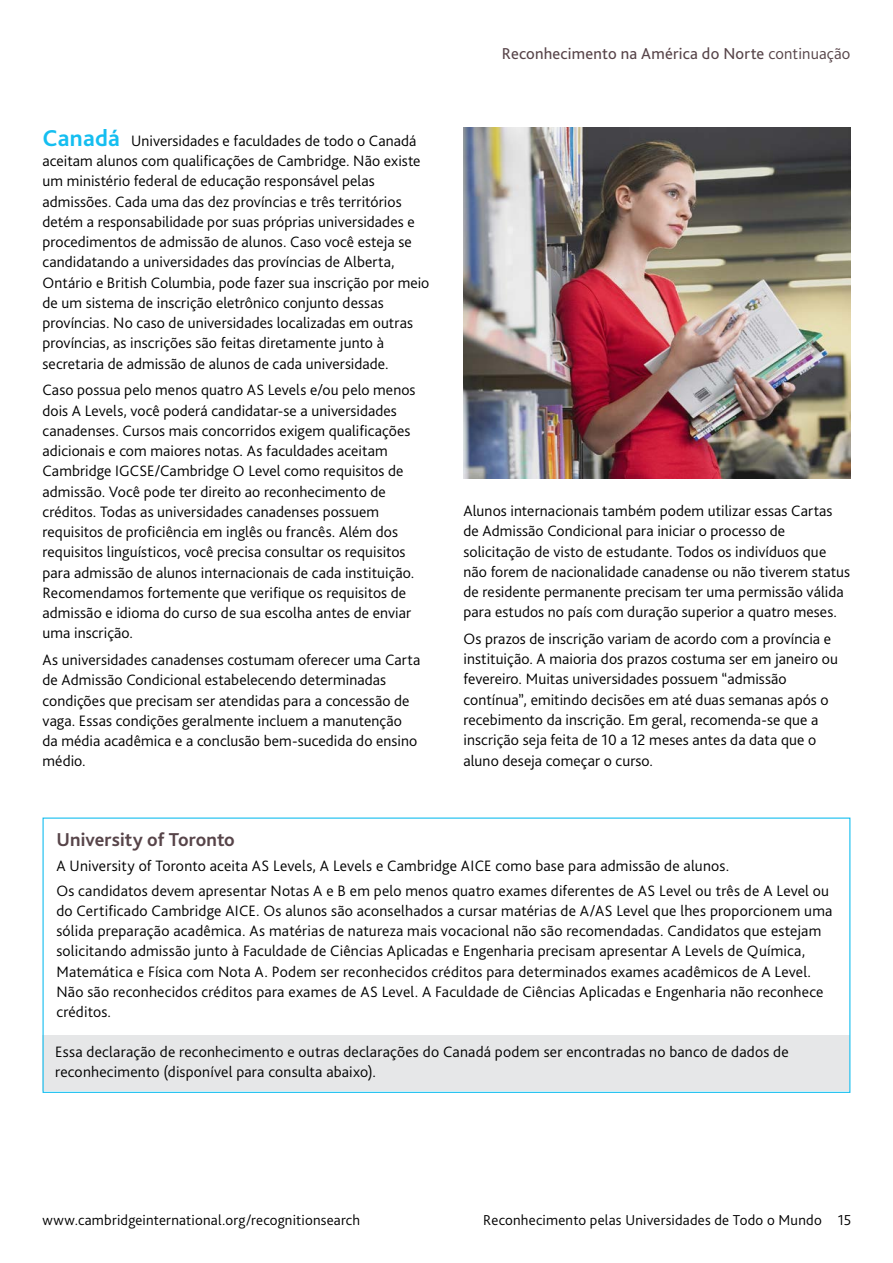
<style>
.page{position:relative;width:893px;height:1263px;background:#fff}
.page>*{position:absolute;margin:0;border:0;box-sizing:border-box;transform-origin:0 0}
.t1{font:700 19.5px "Bliss Pro";letter-spacing:.005em;color:#574449}
.t2{font:16.5px "Bliss Pro";letter-spacing:.015em;color:#574449}
.t3{font:300 15.75px/20.2px "Bliss Pro";letter-spacing:.005em;color:#000}
.t4{font:300 15px "Bliss Pro";letter-spacing:.015em;color:#000}
.s1{font-weight:700;font-size:24px;color:#15bef0}
.s2{font-weight:300}
</style>
<div class="page">
<img style="left:463px;top:128px;width:387px;height:350px">
<div style="left:43px;top:1035px;width:807px;height:56px;background:#e6e7e8"></div>
<p class="t3" style="left:43px;top:130px;width:388px"><span class="s1">Canadá</span> Universidades e faculdades de todo o Canadá aceitam alunos com qualificações de Cambridge. Não existe um ministério federal de educação responsável pelas admissões. Cada uma das dez províncias e três territórios detém a responsabilidade por suas próprias universidades e procedimentos de admissão de alunos. Caso você esteja se candidatando a universidades das províncias de Alberta, Ontário e British Columbia, pode fazer sua inscrição por meio de um sistema de inscrição eletrônico conjunto dessas províncias. No caso de universidades localizadas em outras províncias, as inscrições são feitas diretamente junto à secretaria de admissão de alunos de cada universidade.</p>
<p class="t3" style="left:43px;top:380px;width:375px">Caso possua pelo menos quatro AS Levels e/ou pelo menos dois A Levels, você poderá candidatar-se a universidades canadenses. Cursos mais concorridos exigem qualificações adicionais e com maiores notas. As faculdades aceitam Cambridge IGCSE/Cambridge O Level como requisitos de admissão. Você pode ter direito ao reconhecimento de créditos. Todas as universidades canadenses possuem requisitos de proficiência em inglês ou francês. Além dos requisitos linguísticos, você precisa consultar os requisitos para admissão de alunos internacionais de cada instituição.<br>Recomendamos fortemente que verifique os requisitos de admissão e idioma do curso de sua escolha antes de enviar uma inscrição.</p>
<p class="t3" style="left:43px;top:650px;width:379px">As universidades canadenses costumam oferecer uma Carta de Admissão Condicional estabelecendo determinadas condições que precisam ser atendidas para a concessão de vaga. Essas condições geralmente incluem a manutenção da média acadêmica e a conclusão bem-sucedida do ensino médio.</p>
<p class="t2" style="left:502px;top:44px;width:350px">Reconhecimento na América do Norte <span class="s2">continuação</span></p>
<p class="t3" style="left:463px;top:501px;width:388px">Alunos internacionais também podem utilizar essas Cartas de Admissão Condicional para iniciar o processo de solicitação de visto de estudante. Todos os indivíduos que não forem de nacionalidade canadense ou não tiverem status de residente permanente precisam ter uma permissão válida para estudos no país com duração superior a quatro meses.</p>
<p class="t3" style="left:463px;top:628px;width:376px">Os prazos de inscrição variam de acordo com a província e instituição. A maioria dos prazos costuma ser em janeiro ou fevereiro. Muitas universidades possuem “admissão contínua”, emitindo decisões em até duas semanas após o recebimento da inscrição. Em geral, recomenda-se que a inscrição seja feita de 10 a 12 meses antes da data que o aluno deseja começar o curso.</p>
<p class="t1" style="left:56px;top:828px;width:180px">University of Toronto</p>
<p class="t3" style="left:56px;top:853px;width:774px;line-height:24.8px">A University of Toronto aceita AS Levels, A Levels e Cambridge AICE como base para admissão de alunos.<br>Os candidatos devem apresentar Notas A e B em pelo menos quatro exames diferentes de AS Level ou três de A Level ou</p>
<p class="t3" style="left:56px;top:900px;width:777px">do Certificado Cambridge AICE. Os alunos são aconselhados a cursar matérias de A/AS Level que lhes proporcionem uma sólida preparação acadêmica. As matérias de natureza mais vocacional não são recomendadas. Candidatos que estejam solicitando admissão junto à Faculdade de Ciências Aplicadas e Engenharia precisam apresentar A Levels de Química, Matemática e Física com Nota A. Podem ser reconhecidos créditos para determinados exames acadêmicos de A Level.<br>Não são reconhecidos créditos para exames de AS Level. A Faculdade de Ciências Aplicadas e Engenharia não reconhece créditos.</p>
<p class="t3" style="left:55px;top:1041px;width:735px">Essa declaração de reconhecimento e outras declarações do Canadá podem ser encontradas no banco de dados de reconhecimento (disponível para consulta abaixo).</p>
<p class="t4" style="left:43px;top:1210px;width:319px">www.cambridgeinternational.org/recognitionsearch</p>
<p class="t4" style="left:483px;top:1210px;width:370px">Reconhecimento pelas Universidades de Todo o Mundo 15</p>
</div>
